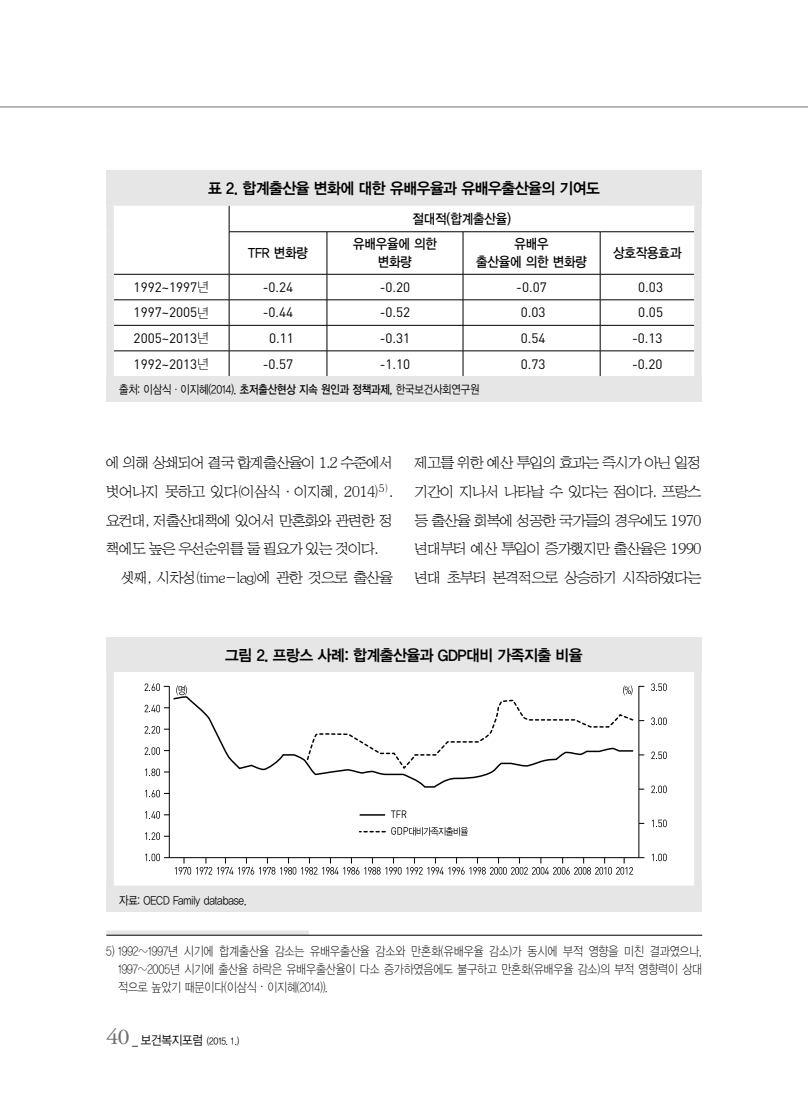
<style>
.page{position:relative;width:808px;height:1106px;background:#fff}
.page>*{position:absolute;margin:0;border:0;box-sizing:border-box;transform-origin:0 0}
.t1{font:15.75px "YDVYGO14";letter-spacing:-.03em;color:#000;scale:.95 1}
.t2{font:15px/28.7px "HY Sin Mun Myeong Jo Pro";letter-spacing:-.08em;color:#000;text-align:justify}
.t3{font:13.8px/18px "YDVYGO13";letter-spacing:-.005em;color:#000;text-align:center;scale:.9 1}
.t4{font:13.5px "DIN";color:#000}
.t5{font:12.75px/18px "YDVYGO11";letter-spacing:-.01em;color:#000;text-align:justify;scale:.85 1}
.t6{font:12px "YDVYGO12";letter-spacing:-.01em;color:#000;scale:.85 1}
.t7{font:9.75px "YDVYGO12";color:#000;scale:.9 1}
.s1{font-family:"YDVYGO11"}
.s2{font-family:"YDVYGO13"}
.s3{font-family:"HY Sin Mun Myeong Jo Pro"}
.s4{font-family:"Adobe Garamond Pro";font-size:22.5px;color:#727172}
.s5{font-size:12.75px}
</style>
<div class="page">
<hr style="left:0;top:107px;width:808px;height:1px;background:#727172">
<div style="left:106px;top:930px;width:203px;height:5px;background:#e6e6e7"></div>
<hr style="left:106px;top:935px;width:596px;height:1px;background:#000">
<hr style="left:169px;top:686px;width:1px;height:171px;background:#000">
<hr style="left:639px;top:686px;width:1px;height:171px;background:#000">
<svg style="left:145px;top:853px;width:15px;height:8px"></svg>
<svg style="left:651px;top:683px;width:16px;height:8px"></svg>
<svg style="left:651px;top:717px;width:16px;height:8px"></svg>
<svg style="left:651px;top:751px;width:16px;height:8px"></svg>
<svg style="left:651px;top:785px;width:16px;height:8px"></svg>
<svg style="left:652px;top:819px;width:15px;height:8px"></svg>
<svg style="left:652px;top:853px;width:15px;height:8px"></svg>
<svg style="left:145px;top:683px;width:24px;height:8px"></svg>
<svg style="left:145px;top:704px;width:24px;height:8px"></svg>
<svg style="left:145px;top:726px;width:24px;height:7px"></svg>
<svg style="left:145px;top:747px;width:24px;height:8px"></svg>
<svg style="left:145px;top:811px;width:24px;height:7px"></svg>
<svg style="left:145px;top:832px;width:24px;height:8px"></svg>
<svg style="left:145px;top:768px;width:24px;height:8px"></svg>
<svg style="left:145px;top:789px;width:24px;height:8px"></svg>
<hr style="left:164px;top:857px;width:480px;height:1px;background:#000">
<svg style="left:176px;top:685px;width:11px;height:10px"></svg>
<svg style="left:391px;top:810px;width:15px;height:8px"></svg>
<svg style="left:391px;top:827px;width:77px;height:8px"></svg>
<svg style="left:360px;top:814px;width:25px;height:1px"></svg>
<svg style="left:360px;top:831px;width:25px;height:1px"></svg>
<svg style="left:173px;top:696px;width:320px;height:92px"></svg>
<svg style="left:306px;top:685px;width:338px;height:87px"></svg>
<svg style="left:175px;top:857px;width:458px;height:17px"></svg>
<div style="left:106px;top:663px;width:596px;height:230px;border:8px solid #e6e6e7"></div>
<div style="left:106px;top:886px;width:596px;height:26px;background:#e6e6e7"></div>
<div style="left:106px;top:637px;width:596px;height:34px;background:#e6e6e7"></div>
<div style="left:106px;top:170px;width:596px;height:34px;background:#e6e6e7"></div>
<svg style="left:229px;top:206px;width:1px;height:25px"></svg>
<hr style="left:229px;top:231px;width:98px;height:1px;background:#000">
<hr style="left:229px;top:232px;width:1px;height:42px;background:#000">
<hr style="left:327px;top:231px;width:136px;height:1px;background:#000">
<hr style="left:327px;top:232px;width:1px;height:42px;background:#000">
<hr style="left:463px;top:231px;width:137px;height:1px;background:#000">
<hr style="left:463px;top:232px;width:1px;height:42px;background:#000">
<hr style="left:600px;top:231px;width:94px;height:1px;background:#000">
<hr style="left:600px;top:232px;width:1px;height:42px;background:#000">
<hr style="left:114px;top:274px;width:115px;height:1px;background:#000">
<hr style="left:229px;top:274px;width:98px;height:1px;background:#000">
<hr style="left:327px;top:274px;width:136px;height:1px;background:#000">
<hr style="left:463px;top:274px;width:137px;height:1px;background:#000">
<hr style="left:600px;top:274px;width:94px;height:1px;background:#000">
<hr style="left:114px;top:299px;width:115px;height:1px;background:#000">
<hr style="left:229px;top:299px;width:98px;height:1px;background:#000">
<hr style="left:327px;top:299px;width:136px;height:1px;background:#000">
<hr style="left:463px;top:299px;width:137px;height:1px;background:#000">
<hr style="left:600px;top:299px;width:94px;height:1px;background:#000">
<hr style="left:114px;top:325px;width:115px;height:1px;background:#000">
<hr style="left:229px;top:325px;width:98px;height:1px;background:#000">
<hr style="left:327px;top:325px;width:136px;height:1px;background:#000">
<hr style="left:463px;top:325px;width:137px;height:1px;background:#000">
<hr style="left:600px;top:325px;width:94px;height:1px;background:#000">
<hr style="left:114px;top:350px;width:115px;height:1px;background:#000">
<hr style="left:229px;top:350px;width:98px;height:1px;background:#000">
<svg style="left:229px;top:274px;width:1px;height:102px"></svg>
<hr style="left:327px;top:350px;width:136px;height:1px;background:#000">
<svg style="left:327px;top:274px;width:1px;height:102px"></svg>
<hr style="left:463px;top:350px;width:137px;height:1px;background:#000">
<svg style="left:463px;top:274px;width:1px;height:102px"></svg>
<hr style="left:600px;top:350px;width:94px;height:1px;background:#000">
<svg style="left:600px;top:274px;width:1px;height:102px"></svg>
<div style="left:106px;top:198px;width:123px;height:8px;background:#e6e6e7"></div>
<div style="left:106px;top:206px;width:8px;height:26px;background:#e6e6e7"></div>
<div style="left:106px;top:232px;width:8px;height:42px;background:#e6e6e7"></div>
<div style="left:229px;top:198px;width:98px;height:8px;background:#e6e6e7"></div>
<div style="left:327px;top:198px;width:136px;height:8px;background:#e6e6e7"></div>
<div style="left:463px;top:198px;width:137px;height:8px;background:#e6e6e7"></div>
<div style="left:600px;top:198px;width:102px;height:8px;background:#e6e6e7"></div>
<div style="left:694px;top:206px;width:8px;height:26px;background:#e6e6e7"></div>
<div style="left:694px;top:232px;width:8px;height:42px;background:#e6e6e7"></div>
<div style="left:106px;top:274px;width:8px;height:26px;background:#e6e6e7"></div>
<div style="left:694px;top:274px;width:8px;height:26px;background:#e6e6e7"></div>
<div style="left:106px;top:300px;width:8px;height:25px;background:#e6e6e7"></div>
<div style="left:694px;top:300px;width:8px;height:25px;background:#e6e6e7"></div>
<div style="left:106px;top:325px;width:8px;height:26px;background:#e6e6e7"></div>
<div style="left:694px;top:325px;width:8px;height:26px;background:#e6e6e7"></div>
<div style="left:106px;top:351px;width:8px;height:25px;background:#e6e6e7"></div>
<div style="left:694px;top:351px;width:8px;height:25px;background:#e6e6e7"></div>
<div style="left:106px;top:376px;width:123px;height:8px;background:#e6e6e7"></div>
<div style="left:229px;top:376px;width:98px;height:8px;background:#e6e6e7"></div>
<div style="left:327px;top:376px;width:136px;height:8px;background:#e6e6e7"></div>
<div style="left:463px;top:376px;width:137px;height:8px;background:#e6e6e7"></div>
<div style="left:600px;top:376px;width:102px;height:8px;background:#e6e6e7"></div>
<div style="left:106px;top:377px;width:596px;height:25px;background:#e6e6e7"></div>
<p class="t1" style="left:208px;top:179px;width:414px">표 2. 합계출산율 변화에 대한 유배우율과 유배우출산율의 기여도</p>
<p class="t3" style="left:412px;top:210px;width:111px">절대적(합계출산율)</p>
<p class="t3" style="left:248px;top:244px;width:68px">TFR 변화량</p>
<p class="t3" style="left:353px;top:235px;width:95px">유배우율에 의한 변화량</p>
<p class="t3" style="left:476px;top:235px;width:125px">유배우<br>출산율에 의한 변화량</p>
<p class="t3" style="left:613px;top:244px;width:77px">상호작용효과</p>
<p class="t4" style="left:134px;top:278px;width:77px">1992~1997<span class="s1">년</span></p>
<p class="t4" style="left:263px;top:278px;width:32px">-0.24</p>
<p class="t4" style="left:380px;top:278px;width:32px">-0.20</p>
<p class="t4" style="left:516px;top:278px;width:32px">-0.07</p>
<p class="t4" style="left:638px;top:278px;width:26px">0.03</p>
<p class="t4" style="left:134px;top:304px;width:77px">1997~2005<span class="s1">년</span></p>
<p class="t4" style="left:263px;top:304px;width:32px">-0.44</p>
<p class="t4" style="left:380px;top:304px;width:32px">-0.52</p>
<p class="t4" style="left:521px;top:304px;width:26px">0.03</p>
<p class="t4" style="left:638px;top:304px;width:26px">0.05</p>
<p class="t4" style="left:134px;top:329px;width:77px">2005~2013<span class="s1">년</span></p>
<p class="t4" style="left:269px;top:329px;width:26px">0.11</p>
<p class="t4" style="left:380px;top:329px;width:32px">-0.31</p>
<p class="t4" style="left:521px;top:329px;width:26px">0.54</p>
<p class="t4" style="left:632px;top:329px;width:32px">-0.13</p>
<p class="t4" style="left:134px;top:355px;width:77px">1992~2013<span class="s1">년</span></p>
<p class="t4" style="left:263px;top:355px;width:32px">-0.57</p>
<p class="t4" style="left:380px;top:355px;width:32px">-1.10</p>
<p class="t4" style="left:521px;top:355px;width:26px">0.73</p>
<p class="t4" style="left:632px;top:355px;width:32px">-0.20</p>
<p class="t6" style="left:119px;top:382px;width:426px">출처: 이삼식 · 이지혜(2014). <span class="s2">초저출산현상 지속 원인과 정책과제,</span> 한국보건사회연구원</p>
<p class="t2" style="left:106px;top:448px;width:288px">에 의해 상쇄되어 결국 합계출산율이 1.2 수준에서</p>
<p class="t2" style="left:106px;top:477px;width:289px">벗어나지 못하고 있다(이삼식·이지혜, 2014)<sup>5)</sup>.</p>
<p class="t2" style="left:106px;top:506px;width:288px">요컨대, 저출산대책에 있어서 만혼화와 관련한 정</p>
<p class="t2" style="left:106px;top:534px;width:274px">책에도 높은 우선순위를 둘 필요가 있는 것이다.</p>
<p class="t2" style="left:121px;top:563px;width:274px">셋째, 시차성(time-lag)에 관한 것으로 출산율</p>
<p class="t2" style="left:415px;top:448px;width:289px">제고를 위한 예산 투입의 효과는 즉시가 아닌 일정 기간이 지나서 나타날 수 있다는 점이다. 프랑스 등 출산율 회복에 성공한 국가들의 경우에도 1970 년대부터 예산 투입이 증가했지만 출산율은 1990 년대 초부터 본격적으로 상승하기 시작하였다는</p>
<p class="t1" style="left:225px;top:645px;width:378px">그림 2. 프랑스 사례: 합계출산율과 GDP대비 가족지출 비율</p>
<p class="t6" style="left:119px;top:893px;width:152px">자료: OECD Family database.</p>
<p class="t5" style="left:118px;top:942px;width:689px;text-indent:-12px">5) 1992~1997년 시기에 합계출산율 감소는 유배우출산율 감소와 만혼화(유배우율 감소)가 동시에 부적 영향을 미친 결과였으나, 1997~2005년 시기에 출산율 하락은 유배우출산율이 다소 증가하였음에도 불구하고 만혼화(유배우율 감소)의 부적 영향력이 상대 적으로 높았기 때문이다(이삼식<span class="s3">·</span>이지혜(2014)).</p>
<p class="t7" style="left:106px;top:1035px;width:149px"><span class="s4">40</span> <span class="s5">_ 보건복지포럼</span> (2015. 1.)</p>
</div>
